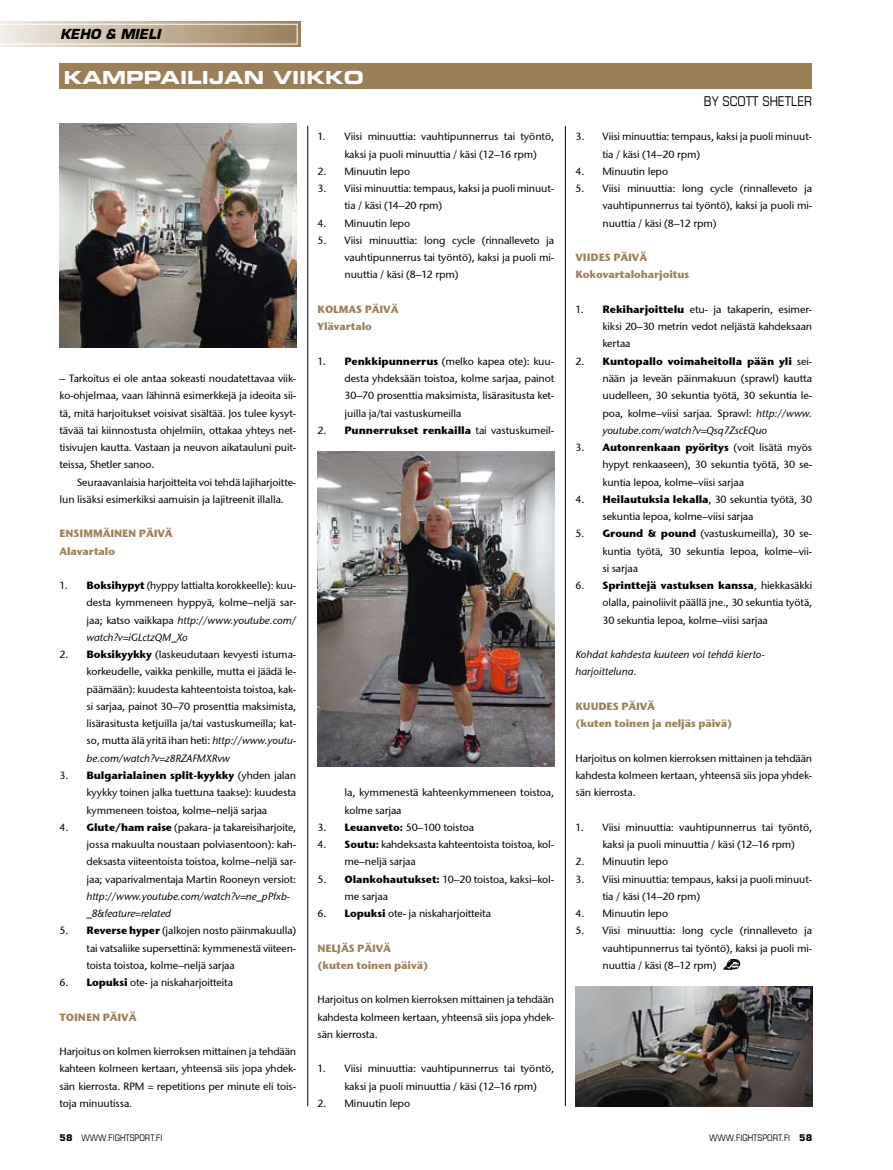
<style>
.page{position:relative;width:893px;height:1170px;background:#fff}
.page>*{position:absolute;margin:0;border:0;box-sizing:border-box;transform-origin:0 0}
.t1{font:18px "Eurostile LT Std Bold Ex 2";color:#fff}
.t2{font:condensed 13.5px "Eurostile LT Std";color:#000}
.t3{font:italic 700 13.5px "Eurostile LT Std";color:#000}
.t4{font:10.5px/17.2px "Stone Sans ITCTT Medium";letter-spacing:-.01em;color:#000;text-align:justify}
.t5{font:700 10.5px "Stone Sans ITC";letter-spacing:-.01em;color:#000}
.t6{font:700 10.5px/17.2px "Stone Sans ITC";letter-spacing:-.01em;color:#9b7f58}
.t7{font:italic 10.5px/17.2px "Stone Sans ITCTT Medium";letter-spacing:-.01em;color:#000}
.t8{font:condensed 9px "Eurostile LT Std";color:#000}
.s1{font-family:"Stone Sans ITC";font-weight:700}
.s2{font-style:italic}
.s3{font-family:"Stone Sans ITCTT Medium";font-weight:400}
.s4{font-weight:700;font-stretch:normal}
</style>
<div class="page">
<svg style="left:0;top:21px;width:300px;height:26px;background:#ccbda9"></svg>
<svg style="left:0;top:24px;width:297px;height:20px;background:#c9b9a4"></svg>
<div style="left:60px;top:63px;width:752px;height:26px;background:#9b7f58"></div>
<img style="left:60px;top:124px;width:236px;height:223px">
<img style="left:575px;top:986px;width:237px;height:120px">
<hr style="left:307px;top:126px;width:1px;height:980px;background:#000">
<hr style="left:565px;top:126px;width:1px;height:980px;background:#000">
<svg style="left:723px;top:958px;width:17px;height:11px"></svg>
<img style="left:317px;top:451px;width:237px;height:315px">
<p class="t3" style="left:60px;top:26px;width:102px">KEHO &amp; MIELI</p>
<h1 class="t1" style="left:64px;top:65px;width:301px">KAMPPAILIJAN VIIKKO</h1>
<p class="t4" style="left:60px;top:369px;width:238px">– Tarkoitus ei ole antaa sokeasti noudatettavaa viik&shy;ko-ohjelmaa, vaan lähinnä esimerkkejä ja ideoita sii&shy;tä, mitä harjoitukset voisivat sisältää. Jos tulee kysyt&shy;tävää tai kiinnostusta ohjelmiin, ottakaa yhteys net&shy;tisivujen kautta. Vastaan ja neuvon aikatauluni puit&shy;teissa, Shetler sanoo.</p>
<p class="t4" style="left:60px;top:473px;width:238px;text-indent:17px">Seuraavanlaisia harjoitteita voi tehdä lajiharjoitte&shy;lun lisäksi esimerkiksi aamuisin ja lajitreenit illalla.</p>
<p class="t6" style="left:60px;top:524px;width:63px">Ensimmäinen</p>
<p class="t6" style="left:139px;top:524px;width:35px">päivä</p>
<p class="t6" style="left:60px;top:541px;width:57px">Alavartalo</p>
<p class="t4" style="left:87px;top:576px;width:211px;text-indent:-27px">1. <span class="s1">Boksihypyt</span> (hyppy lattialta korokkeelle): kuu&shy;desta kymmeneen hyppyä, kolme–neljä sar&shy;jaa; katso vaikkapa <span class="s2">http://www.youtube.com/ watch?v=iGLctzQM_Xo</span></p>
<p class="t4" style="left:87px;top:645px;width:211px;text-indent:-27px">2. <span class="s1">Boksikyykky</span> (laskeudutaan kevyesti istuma&shy;korkeudelle, vaikka penkille, mutta ei jäädä le&shy;päämään): kuudesta kahteentoista toistoa, kak&shy;si sarjaa, painot 30–70 prosenttia maksimista, lisärasitusta ketjuilla ja/tai vastuskumeilla; kat&shy;so, mutta älä yritä ihan heti: <span class="s2">http://www.youtu&shy;be.com/watch?v=z8RZAFMXRvw</span></p>
<p class="t5" style="left:60px;top:766px;width:238px"><span class="s3">3.</span> Bulgarialainen split-kyykky <span class="s3">(yhden jalan</span></p>
<p class="t4" style="left:87px;top:783px;width:211px">kyykky toinen jalka tuettuna taakse): kuudesta kymmeneen toistoa, kolme–neljä sarjaa</p>
<p class="t4" style="left:87px;top:818px;width:211px;text-indent:-27px">4. <span class="s1">Glute/ham raise</span> (pakara- ja takareisiharjoite, jossa makuulta noustaan polviasentoon): kah&shy;deksasta viiteentoista toistoa, kolme–neljä sar&shy;jaa; vaparivalmentaja Martin Rooneyn versiot:</p>
<p class="t7" style="left:87px;top:887px;width:205px">http://www.youtube.com/watch?v=ne_pPfxb-_8&amp;feature=related</p>
<p class="t4" style="left:87px;top:921px;width:211px;text-indent:-27px">5. <span class="s1">Reverse hyper</span> (jalkojen nosto päinmakuulla) tai vatsaliike supersettinä: kymmenestä viiteen&shy;toista toistoa, kolme–neljä sarjaa</p>
<p class="t4" style="left:60px;top:973px;width:175px">6. <span class="s1">Lopuksi</span> ote- ja niskaharjoitteita</p>
<p class="t6" style="left:60px;top:1007px;width:27px">Toinen</p>
<p class="t6" style="left:103px;top:1007px;width:35px">päivä</p>
<p class="t4" style="left:60px;top:1042px;width:238px">Harjoitus on kolmen kierroksen mittainen ja tehdään kahteen kolmeen kertaan, yhteensä siis jopa yhdek&shy;sän kierrosta. RPM = repetitions per minute eli tois&shy;toja minuutissa.</p>
<p class="t4" style="left:344px;top:128px;width:211px;text-indent:-27px">1. Viisi minuuttia: vauhtipunnerrus tai työntö, kaksi ja puoli minuuttia / käsi (12–16 rpm)</p>
<p class="t4" style="left:317px;top:162px;width:94px">2. Minuutin lepo</p>
<p class="t4" style="left:344px;top:180px;width:211px;text-indent:-27px">3. Viisi minuuttia: tempaus, kaksi ja puoli minuut&shy;tia / käsi (14–20 rpm)</p>
<p class="t4" style="left:317px;top:214px;width:94px">4. Minuutin lepo</p>
<p class="t4" style="left:344px;top:231px;width:211px;text-indent:-27px">5. Viisi minuuttia: long cycle (rinnalleveto ja vauhtipunnerrus tai työntö), kaksi ja puoli mi&shy;nuuttia / käsi (8–12 rpm)</p>
<p class="t6" style="left:317px;top:300px;width:82px">Kolmas päivä<br>Ylävartalo</p>
<p class="t4" style="left:344px;top:352px;width:211px;text-indent:-27px">1. <span class="s1">Penkkipunnerrus</span> (melko kapea ote): kuu&shy;desta yhdeksään toistoa, kolme sarjaa, painot 30–70 prosenttia maksimista, lisärasitusta ket&shy;juilla ja/tai vastuskumeilla</p>
<p class="t5" style="left:317px;top:421px;width:238px"><span class="s3">2.</span> Punnerrukset renkailla <span class="s3">tai vastuskumeil-</span></p>
<p class="t4" style="left:344px;top:783px;width:211px">la, kymmenestä kahteenkymmeneen toistoa, kolme sarjaa</p>
<p class="t4" style="left:317px;top:818px;width:158px">3. <span class="s1">Leuanveto:</span> 50–100 toistoa</p>
<p class="t4" style="left:344px;top:835px;width:211px;text-indent:-27px">4. <span class="s1">Soutu:</span> kahdeksasta kahteentoista toistoa, kol&shy;me–neljä sarjaa</p>
<p class="t4" style="left:344px;top:870px;width:211px;text-indent:-27px">5. <span class="s1">Olankohautukset:</span> 10–20 toistoa, kaksi–kol&shy;me sarjaa</p>
<p class="t4" style="left:317px;top:904px;width:175px">6. <span class="s1">Lopuksi</span> ote- ja niskaharjoitteita</p>
<p class="t6" style="left:317px;top:938px;width:112px">Neljäs päivä (kuten toinen päivä)</p>
<p class="t4" style="left:317px;top:990px;width:238px">Harjoitus on kolmen kierroksen mittainen ja tehdään kahdesta kolmeen kertaan, yhteensä siis jopa yhdek&shy;sän kierrosta.</p>
<p class="t4" style="left:344px;top:1059px;width:211px;text-indent:-27px">1. Viisi minuuttia: vauhtipunnerrus tai työntö, kaksi ja puoli minuuttia / käsi (12–16 rpm)</p>
<p class="t4" style="left:317px;top:1094px;width:94px">2. Minuutin lepo</p>
<p class="t2" style="left:704px;top:93px;width:110px">BY SCOTT SHETLER</p>
<p class="t4" style="left:602px;top:128px;width:211px;text-indent:-27px">3. Viisi minuuttia: tempaus, kaksi ja puoli minuut&shy;tia / käsi (14–20 rpm)</p>
<p class="t4" style="left:575px;top:162px;width:94px">4. Minuutin lepo</p>
<p class="t4" style="left:602px;top:180px;width:211px;text-indent:-27px">5. Viisi minuuttia: long cycle (rinnalleveto ja vauhtipunnerrus tai työntö), kaksi ja puoli mi&shy;nuuttia / käsi (8–12 rpm)</p>
<p class="t6" style="left:575px;top:248px;width:23px">Viides</p>
<p class="t6" style="left:575px;top:248px;width:115px;text-align:center">päivä<br>Kokovartaloharjoitus</p>
<p class="t4" style="left:602px;top:300px;width:211px;text-indent:-27px">1. <span class="s1">Rekiharjoittelu</span> etu- ja takaperin, esimer&shy;kiksi 20–30 metrin vedot neljästä kahdeksaan kertaa</p>
<p class="t5" style="left:575px;top:352px;width:238px"><span class="s3">2.</span> Kuntopallo voimaheitolla pään yli <span class="s3">sei-</span></p>
<p class="t4" style="left:602px;top:369px;width:211px">nään ja leveän päinmakuun (sprawl) kautta uudelleen, 30 sekuntia työtä, 30 sekuntia le&shy;poa, kolme–viisi sarjaa. Sprawl: <span class="s2">http://www. youtube.com/watch?v=Qsq7ZscEQuo</span></p>
<p class="t5" style="left:575px;top:438px;width:238px"><span class="s3">3.</span> Autonrenkaan pyöritys <span class="s3">(voit lisätä myös</span></p>
<p class="t4" style="left:602px;top:456px;width:211px">hypyt renkaaseen), 30 sekuntia työtä, 30 se&shy;kuntia lepoa, kolme–viisi sarjaa</p>
<p class="t4" style="left:602px;top:490px;width:211px;text-indent:-27px">4. <span class="s1">Heilautuksia lekalla</span>, 30 sekuntia työtä, 30 sekuntia lepoa, kolme–viisi sarjaa</p>
<p class="t4" style="left:602px;top:525px;width:211px;text-indent:-27px">5. <span class="s1">Ground &amp; pound</span> (vastuskumeilla), 30 se&shy;kuntia työtä, 30 sekuntia lepoa, kolme–vii&shy;si sarjaa</p>
<p class="t5" style="left:575px;top:576px;width:238px"><span class="s3">6.</span> Sprinttejä vastuksen kanssa<span class="s3">, hiekkasäkki</span></p>
<p class="t4" style="left:602px;top:594px;width:211px">olalla, painoliivit päällä jne., 30 sekuntia työtä,<br>30 sekuntia lepoa, kolme–viisi sarjaa</p>
<p class="t7" style="left:575px;top:645px;width:190px">Kohdat kahdesta kuuteen voi tehdä kierto&shy;harjoitteluna.</p>
<p class="t6" style="left:575px;top:697px;width:31px">Kuudes</p>
<p class="t6" style="left:575px;top:697px;width:158px;text-indent:46px">päivä<br>(kuten toinen ja neljäs päivä)</p>
<p class="t4" style="left:575px;top:749px;width:238px">Harjoitus on kolmen kierroksen mittainen ja tehdään kahdesta kolmeen kertaan, yhteensä siis jopa yhdek&shy;sän kierrosta.</p>
<p class="t4" style="left:602px;top:818px;width:211px;text-indent:-27px">1. Viisi minuuttia: vauhtipunnerrus tai työntö, kaksi ja puoli minuuttia / käsi (12–16 rpm)</p>
<p class="t4" style="left:575px;top:852px;width:94px">2. Minuutin lepo</p>
<p class="t4" style="left:602px;top:870px;width:211px;text-indent:-27px">3. Viisi minuuttia: tempaus, kaksi ja puoli minuut&shy;tia / käsi (14–20 rpm)</p>
<p class="t4" style="left:575px;top:904px;width:94px">4. Minuutin lepo</p>
<p class="t4" style="left:602px;top:921px;width:211px;text-indent:-27px">5. Viisi minuuttia: long cycle (rinnalleveto ja vauhtipunnerrus tai työntö), kaksi ja puoli mi&shy;nuuttia / käsi (8–12 rpm)</p>
<p class="t8" style="left:60px;top:1132px;width:104px"><span class="s4">58</span> WWW.FIGHTSPORT.FI</p>
<p class="t8" style="left:709px;top:1132px;width:104px">WWW.FIGHTSPORT.FI <span class="s4">58</span></p>
</div>
